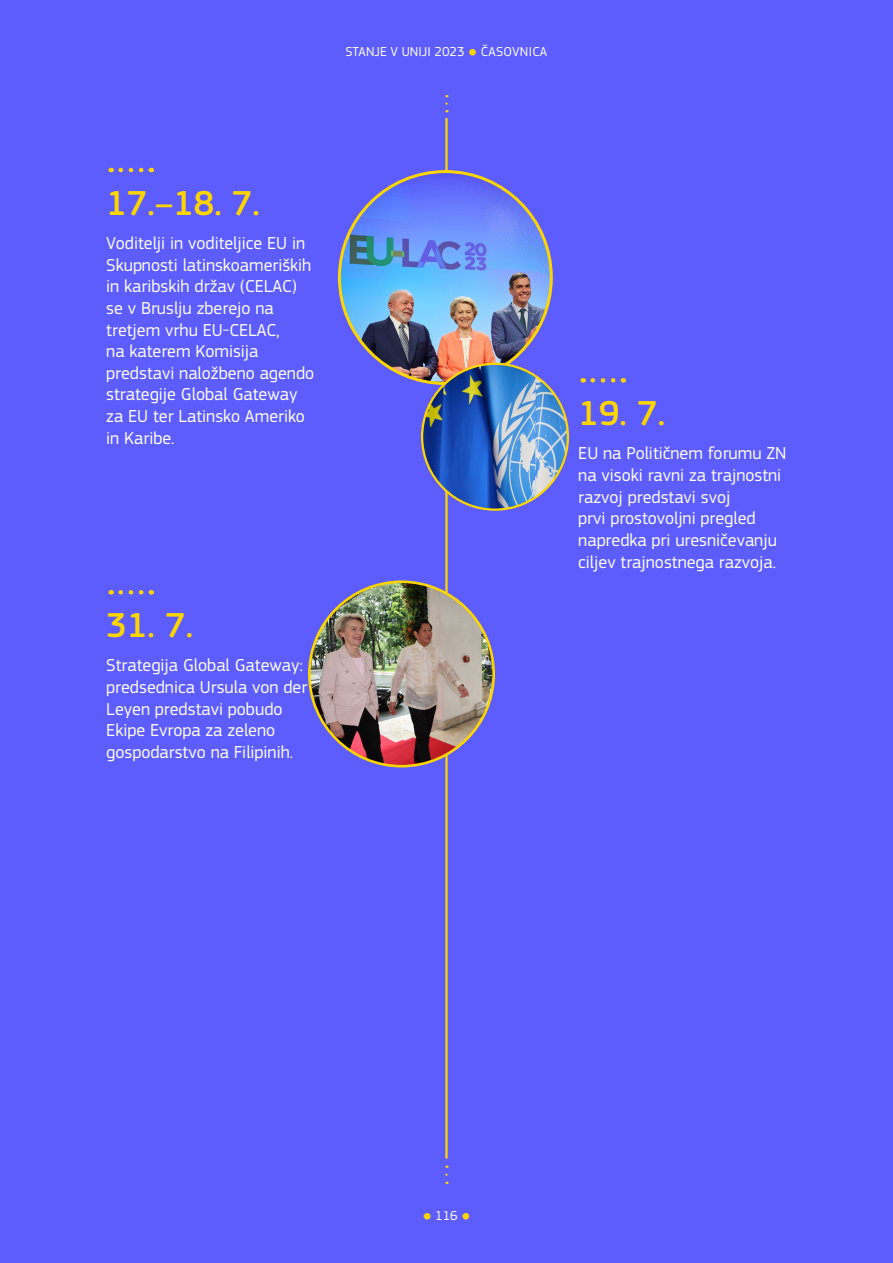
<style>
.page{position:relative;width:893px;height:1263px;background:#5d5dfd}
.page>*{position:absolute;margin:0;border:0;box-sizing:border-box;transform-origin:0 0}
.Date__h3{font:500 36px "EC Square Sans Pro";color:#ffd500}
.Body_text_white{font:18px/21.6px "EC Square Sans Pro";color:#fff}
.t1{font:13.5px "EC Square Sans Pro";color:#fff}
.s1{font-size:10.5px;color:#ffd500}
</style>
<div class="page">
<hr style="left:445px;top:119px;width:3px;height:1039px;background:#ffd500">
<svg style="left:445px;top:1165px;width:3px;height:10px"></svg>
<svg style="left:445px;top:95px;width:3px;height:9px"></svg>
<img style="left:339px;top:172px;width:212px;height:211px;border-radius:106px">
<img style="left:422px;top:364px;width:146px;height:146px;border-radius:73px">
<img style="left:309px;top:582px;width:185px;height:184px;border-radius:92px">
<svg style="left:121px;top:168px;width:31px;height:4px"></svg>
<svg style="left:593px;top:378px;width:31px;height:5px"></svg>
<svg style="left:121px;top:590px;width:31px;height:5px"></svg>
<p class="t1" style="left:346px;top:44px;width:203px">STANJE V UNIJI 2023 <span class="s1">●</span> ČASOVNICA</p>
<h3 class="Date__h3" style="left:106px;top:182px;width:155px">17.–18. 7.</h3>
<p class="Body_text_white" style="left:106px;top:233px;width:209px">Voditelji in voditeljice EU in<br>Skupnosti latinskoameriških in karibskih držav (CELAC) se v Bruslju zberejo na tretjem vrhu EU-CELAC,<br>na katerem Komisija predstavi naložbeno agendo strategije Global Gateway za EU ter Latinsko Ameriko in Karibe.</p>
<h3 class="Date__h3" style="left:106px;top:604px;width:88px">31. 7.</h3>
<p class="Body_text_white" style="left:106px;top:655px;width:203px">Strategija Global Gateway: predsednica Ursula von der<br>Leyen predstavi pobudo<br>Ekipe Evropa za zeleno gospodarstvo na Filipinih.</p>
<h3 class="Date__h3" style="left:578px;top:392px;width:88px">19. 7.</h3>
<p class="Body_text_white" style="left:578px;top:443px;width:210px">EU na Političnem forumu ZN na visoki ravni za trajnostni razvoj predstavi svoj<br>prvi prostovoljni pregled napredka pri uresničevanju ciljev trajnostnega razvoja.</p>
<p class="t1" style="left:423px;top:1207px;width:49px"><span class="s1">●</span> 116 <span class="s1">●</span></p>
</div>
